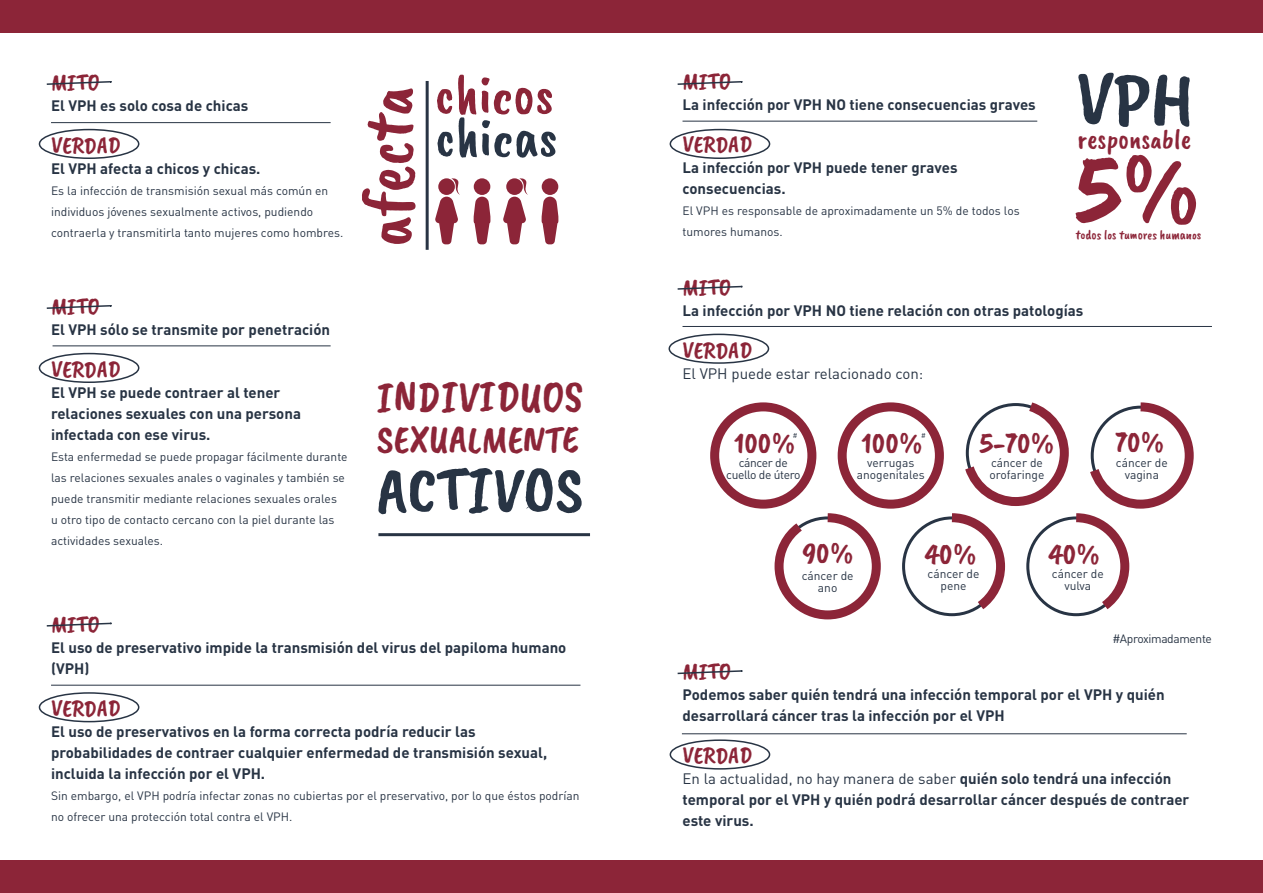
<style>
.page{position:relative;width:1263px;height:893px;background:#fff}
.page>*{position:absolute;margin:0;border:0;box-sizing:border-box;transform-origin:0 0}
.t1{font:100.95px "Caveat Brush";color:#8c2538}
.t2{font:78.75px "Caveat Brush";color:#283444}
.t3{font:71.55px "Caveat Brush";color:#8c2538}
.t4{font:65.4px "Caveat Brush";color:#283444}
.t5{font:56.1px "Caveat Brush";color:#8c2538}
.t6{font:56.1px "Caveat Brush";color:#283444}
.t7{font:44.4px "Caveat Brush";color:#8c2538}
.t8{font:39.15px "Caveat Brush";color:#8c2538}
.t9{font:30px "Caveat Brush";color:#8c2538}
.t10{font:27.9px "Caveat Brush";color:#8c2538}
.t11{font:24px "Caveat Brush";color:#8c2538}
.t12{font:700 15px/21px "DINOT";color:#283444}
.t13{font:15px "DINOT";color:#283444}
.t14{font:13.2px "Caveat Brush";color:#8c2538}
.t15{font:12px/21px "DINOT";color:#283444}
.t16{font:12px/12px "DINOT";letter-spacing:-.03em;color:#283444;text-align:center}
.t17{font:7.05px "DINOT";color:#283444}
.s1{font-weight:400}
</style>
<div class="page">
<svg style="left:435px;top:178px;width:25px;height:66px"></svg>
<svg style="left:473px;top:178px;width:18px;height:66px"></svg>
<svg style="left:503px;top:178px;width:25px;height:66px"></svg>
<svg style="left:541px;top:178px;width:18px;height:66px"></svg>
<svg style="left:774px;top:513px;width:107px;height:107px"></svg>
<div style="left:710px;top:402px;width:106px;height:107px;border:9px solid #8c2538;border-radius:50%"></div>
<div style="left:838px;top:402px;width:106px;height:107px;border:9px solid #8c2538;border-radius:50%"></div>
<svg style="left:943px;top:402px;width:251px;height:215px"></svg>
<hr style="left:682px;top:121px;width:355px;height:1px;background:#283444">
<hr style="left:51px;top:122px;width:280px;height:1px;background:#283444">
<hr style="left:51px;top:685px;width:529px;height:1px;background:#283444">
<hr style="left:53px;top:345px;width:278px;height:1px;background:#283444">
<hr style="left:682px;top:326px;width:530px;height:1px;background:#283444">
<div style="left:0;top:861px;width:1263px;height:32px;background:#8c2538"></div>
<div style="left:0;top:0;width:1263px;height:32px;background:#8c2538"></div>
<hr style="left:682px;top:733px;width:505px;height:1px;background:#283444">
<svg style="left:46px;top:81px;width:66px;height:4px"></svg>
<svg style="left:46px;top:305px;width:66px;height:4px"></svg>
<svg style="left:677px;top:81px;width:66px;height:4px"></svg>
<svg style="left:677px;top:285px;width:66px;height:5px"></svg>
<svg style="left:677px;top:670px;width:66px;height:5px"></svg>
<svg style="left:46px;top:622px;width:66px;height:5px"></svg>
<div style="left:39px;top:129px;width:100px;height:30px;border:2px solid #283444;border-radius:50%"></div>
<div style="left:39px;top:353px;width:100px;height:30px;border:2px solid #283444;border-radius:50%"></div>
<div style="left:670px;top:129px;width:100px;height:30px;border:2px solid #283444;border-radius:50%"></div>
<div style="left:668px;top:334px;width:101px;height:30px;border:2px solid #283444;border-radius:50%"></div>
<div style="left:670px;top:739px;width:100px;height:31px;border:2px solid #283444;border-radius:50%"></div>
<div style="left:39px;top:692px;width:100px;height:30px;border:2px solid #283444;border-radius:50%"></div>
<hr style="left:426px;top:81px;width:3px;height:169px;background:#283444">
<hr style="left:378px;top:533px;width:212px;height:3px;background:#283444">
<h3 class="t11" style="left:51px;top:68px;width:50px">MITO</h3>
<p class="t12" style="left:51px;top:94px;width:199px">El VPH es solo cosa de chicas</p>
<h3 class="t11" style="left:51px;top:131px;width:71px">VERDAD</h3>
<p class="t12" style="left:51px;top:157px;width:211px">El VPH afecta a chicos y chicas.</p>
<p class="t15" style="left:51px;top:180px;width:294px">Es la infección de transmisión sexual más común en individuos jóvenes sexualmente activos, pudiendo contraerla y transmitirla tanto mujeres como hombres.</p>
<h3 class="t3" style="left:347px;top:247px;width:163px;rotate:-90deg">afecta</h3>
<h3 class="t5" style="left:435px;top:62px;width:121px">chicos</h3>
<h3 class="t6" style="left:435px;top:105px;width:124px">chicas</h3>
<h3 class="t11" style="left:51px;top:292px;width:50px">MITO</h3>
<p class="t12" style="left:51px;top:318px;width:281px">El VPH sólo se transmite por penetración</p>
<h3 class="t11" style="left:51px;top:355px;width:71px">VERDAD</h3>
<p class="t12" style="left:51px;top:381px;width:252px">El VPH se puede contraer al tener relaciones sexuales con una persona infectada con ese virus.</p>
<p class="t15" style="left:51px;top:446px;width:298px">Esta enfermedad se puede propagar fácilmente durante las relaciones sexuales anales o vaginales y también se puede transmitir mediante relaciones sexuales orales<br>u otro tipo de contacto cercano con la piel durante las actividades sexuales.</p>
<h3 class="t7" style="left:377px;top:371px;width:208px">INDIVIDUOS</h3>
<h3 class="t8" style="left:377px;top:417px;width:203px">SEXUALMENTE</h3>
<h3 class="t4" style="left:377px;top:452px;width:208px">ACTIVOS</h3>
<h3 class="t11" style="left:51px;top:611px;width:50px">MITO</h3>
<p class="t12" style="left:51px;top:637px;width:517px">El uso de preservativo impide la transmisión del virus del papiloma humano (VPH)</p>
<h3 class="t11" style="left:51px;top:695px;width:71px">VERDAD</h3>
<p class="t12" style="left:51px;top:721px;width:498px">El uso de preservativos en la forma correcta podría reducir las probabilidades de contraer cualquier enfermedad de transmisión sexual, incluida la infección por el VPH.</p>
<p class="t15" style="left:51px;top:785px;width:530px">Sin embargo, el VPH podría infectar zonas no cubiertas por el preservativo, por lo que éstos podrían no ofrecer una protección total contra el VPH.</p>
<h3 class="t11" style="left:682px;top:67px;width:50px">MITO</h3>
<p class="t12" style="left:682px;top:94px;width:355px">La infección por VPH NO tiene consecuencias graves</p>
<h3 class="t11" style="left:682px;top:130px;width:71px">VERDAD</h3>
<p class="t12" style="left:682px;top:157px;width:277px">La infección por VPH puede tener graves consecuencias.</p>
<p class="t15" style="left:682px;top:200px;width:339px">El VPH es responsable de aproximadamente un 5% de todos los tumores humanos.</p>
<h2 class="t2" style="left:1076px;top:54px;width:119px">VPH</h2>
<h3 class="t10" style="left:1077px;top:122px;width:115px">responsable</h3>
<h1 class="t1" style="left:1076px;top:132px;width:127px">5%</h1>
<p class="t14" style="left:1076px;top:227px;width:127px">todos los tumores humanos</p>
<h3 class="t11" style="left:682px;top:273px;width:50px">MITO</h3>
<p class="t12" style="left:682px;top:300px;width:402px">La infección por VPH NO tiene relación con otras patologías</p>
<h3 class="t11" style="left:682px;top:336px;width:71px">VERDAD</h3>
<p class="t13" style="left:682px;top:364px;width:242px">El VPH puede estar relacionado con:</p>
<h3 class="t9" style="left:861px;top:426px;width:63px">100%</h3>
<p class="t15" style="left:857px;top:456px;width:70px;line-height:12px;text-align:center">verrugas anogenitales</p>
<h3 class="t9" style="left:734px;top:426px;width:63px">100%</h3>
<p class="t16" style="left:726px;top:456px;width:76px">cáncer de cuello de útero</p>
<p class="t17" style="left:793px;top:431px;width:6px">#</p>
<p class="t17" style="left:921px;top:431px;width:6px">#</p>
<h3 class="t9" style="left:980px;top:425px;width:76px">5-70%</h3>
<p class="t15" style="left:989px;top:456px;width:57px;line-height:12px">cáncer de orofaringe</p>
<h3 class="t9" style="left:1116px;top:425px;width:50px">70%</h3>
<p class="t15" style="left:1116px;top:456px;width:53px;line-height:12px;text-align:center">cáncer de vagina</p>
<h3 class="t9" style="left:802px;top:536px;width:53px">90%</h3>
<p class="t15" style="left:802px;top:569px;width:53px;line-height:12px;text-align:center">cáncer de ano</p>
<h3 class="t9" style="left:925px;top:537px;width:53px">40%</h3>
<p class="t15" style="left:928px;top:568px;width:53px;line-height:12px;text-align:center">cáncer de pene</p>
<h3 class="t9" style="left:1049px;top:537px;width:53px">40%</h3>
<p class="t15" style="left:1052px;top:568px;width:53px;line-height:12px;text-align:center">cáncer de vulva</p>
<p class="t16" style="left:1112px;top:633px;width:101px">#Aproximadamente</p>
<h3 class="t11" style="left:682px;top:657px;width:50px">MITO</h3>
<p class="t12" style="left:682px;top:684px;width:484px">Podemos saber quién tendrá una infección temporal por el VPH y quién desarrollará cáncer tras la infección por el VPH</p>
<h3 class="t11" style="left:682px;top:741px;width:71px">VERDAD</h3>
<p class="t12" style="left:682px;top:768px;width:508px"><span class="s1">En la actualidad, no hay manera de saber</span> quién solo tendrá una infección temporal por el VPH y quién podrá desarrollar cáncer después de contraer este virus.</p>
</div>
